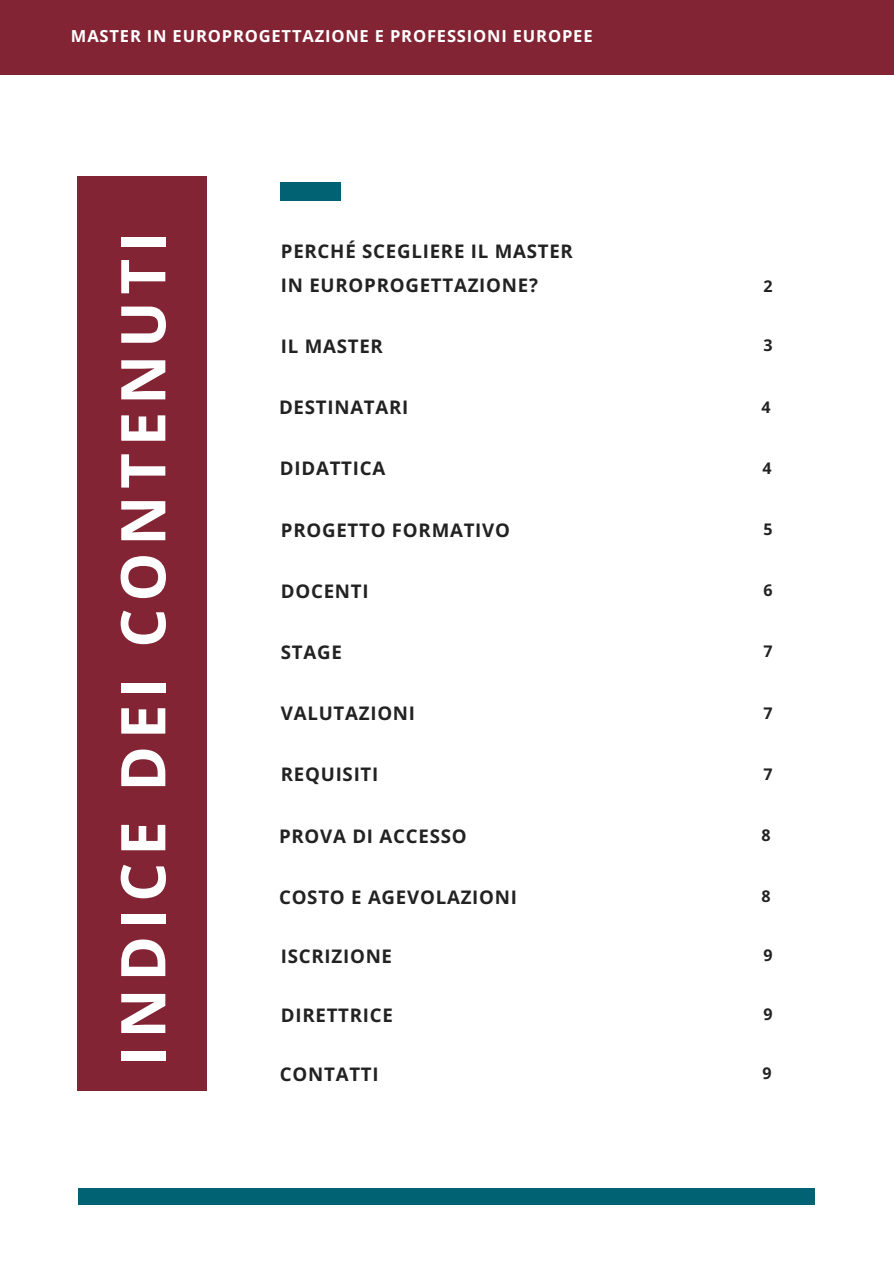
<style>
.page{position:relative;width:894px;height:1264px;background:#fff}
.page>*{position:absolute;margin:0;border:0;box-sizing:border-box;transform-origin:0 0}
.t1{font:700 61.65px "Open Sans";letter-spacing:.11em;color:#fff}
.t2{font:700 18.75px/33.8px "Open Sans";letter-spacing:.04em;color:#222}
.t3{font:700 16.5px "Open Sans";letter-spacing:.05em;color:#fff}
.t4{font:700 16.05px "Open Sans";color:#222}
</style>
<div class="page">
<div style="left:78px;top:176px;width:128px;height:914px;background:#822433"></div>
<div style="left:280px;top:182px;width:60px;height:18px;background:#006272"></div>
<div style="left:0;top:0;width:893px;height:74px;background:#822433"></div>
<div style="left:78px;top:1188px;width:736px;height:15px;background:#006272"></div>
<h1 class="t3" style="left:71px;top:25px;width:523px">MASTER IN EUROPROGETTAZIONE E PROFESSIONI EUROPEE</h1>
<p class="t1" style="left:99px;top:1065px;width:835px;rotate:-90deg">INDICE DEI CONTENUTI</p>
<p class="t2" style="left:281px;top:234px;width:293px">PERCHÉ SCEGLIERE IL MASTER<br>IN EUROPROGETTAZIONE?</p>
<p class="t4" style="left:763px;top:274px;width:11px">2</p>
<p class="t2" style="left:281px;top:329px;width:103px">IL MASTER</p>
<h2 class="t4" style="left:763px;top:334px;width:11px">3</h2>
<h2 class="t2" style="left:279px;top:390px;width:131px">DESTINATARI</h2>
<h2 class="t4" style="left:761px;top:395px;width:11px">4</h2>
<h2 class="t2" style="left:280px;top:451px;width:107px">DIDATTICA</h2>
<h2 class="t4" style="left:762px;top:456px;width:11px">4</h2>
<h2 class="t2" style="left:281px;top:512px;width:230px">PROGETTO FORMATIVO</h2>
<h2 class="t4" style="left:763px;top:518px;width:11px">5</h2>
<h2 class="t2" style="left:281px;top:573px;width:89px">DOCENTI</h2>
<h2 class="t4" style="left:763px;top:579px;width:11px">6</h2>
<h2 class="t2" style="left:281px;top:635px;width:62px">STAGE</h2>
<h2 class="t4" style="left:763px;top:640px;width:11px">7</h2>
<h2 class="t2" style="left:281px;top:696px;width:136px">VALUTAZIONI</h2>
<h2 class="t4" style="left:763px;top:701px;width:11px">7</h2>
<h2 class="t2" style="left:281px;top:757px;width:99px">REQUISITI</h2>
<p class="t4" style="left:763px;top:762px;width:11px">7</p>
<p class="t2" style="left:279px;top:818px;width:189px">PROVA DI ACCESSO</p>
<p class="t4" style="left:761px;top:823px;width:11px">8</p>
<p class="t2" style="left:279px;top:879px;width:239px">COSTO E AGEVOLAZIONI</p>
<p class="t4" style="left:761px;top:885px;width:11px">8</p>
<p class="t2" style="left:281px;top:938px;width:113px">ISCRIZIONE</p>
<p class="t4" style="left:763px;top:944px;width:11px">9</p>
<p class="t2" style="left:281px;top:997px;width:114px">DIRETTRICE</p>
<p class="t4" style="left:763px;top:1003px;width:11px">9</p>
<p class="t2" style="left:280px;top:1056px;width:100px">CONTATTI</p>
<p class="t4" style="left:762px;top:1062px;width:11px">9</p>
</div>
